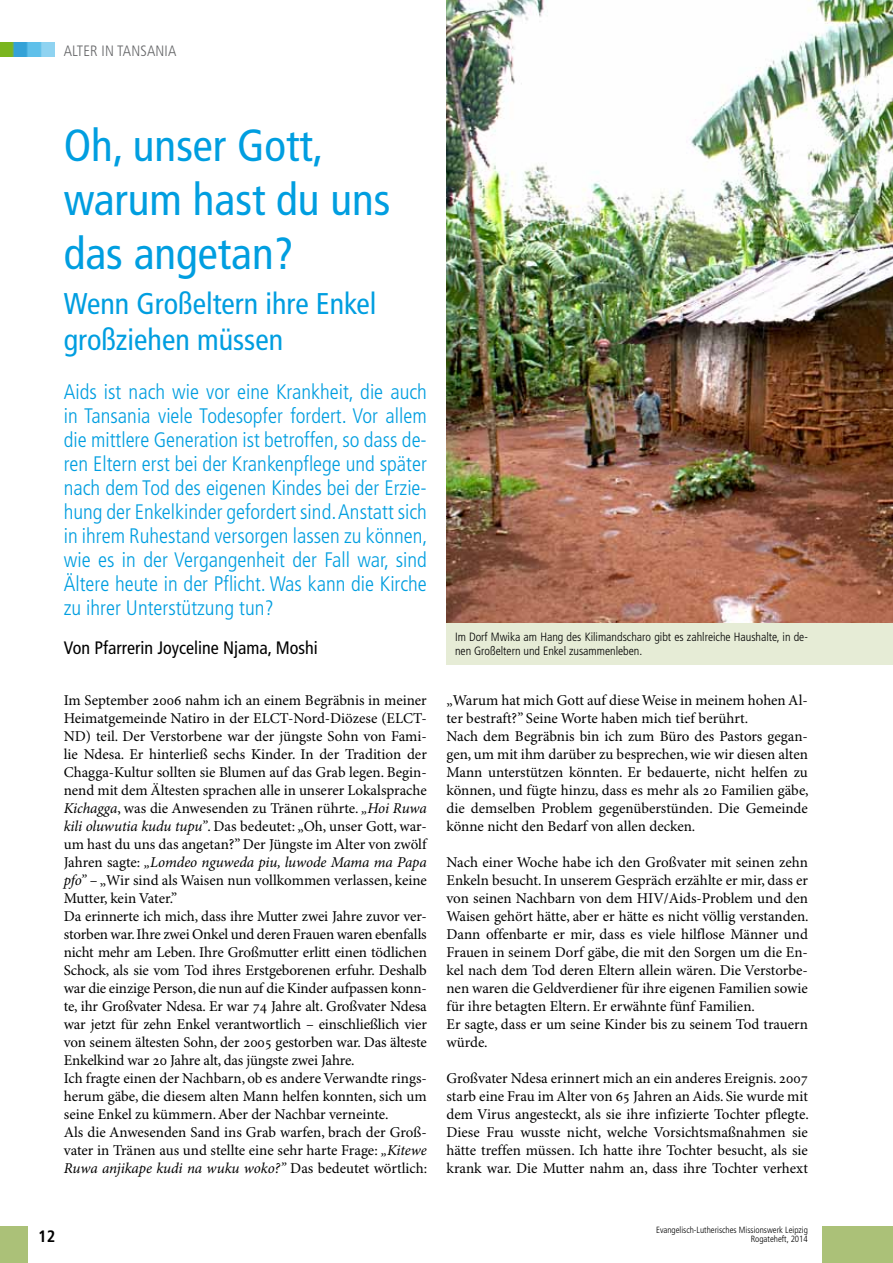
<style>
.page{position:relative;width:893px;height:1263px;background:#fff}
.page>*{position:absolute;margin:0;border:0;box-sizing:border-box;transform-origin:0 0}
.t1{font:condensed 45px/54px "Frutiger";color:#009ee0}
.t2{font:condensed 30px/36px "Frutiger";color:#009ee0}
.t3{font:300 condensed 21px/24px "Frutiger";color:#009ee0;text-align:justify}
.t4{font:condensed 18px "Frutiger";color:#000}
.t5{font:700 condensed 16.5px "Frutiger";color:#000}
.t6{font:15px/18px "Minion Pro";letter-spacing:-.005em;color:#000}
.t7{font:300 condensed 15px "Frutiger";letter-spacing:.01em;color:#646567}
.t8{font:300 condensed 12px/14.4px "Frutiger";color:#000}
.t9{font:300 condensed 9px "Frutiger";color:#000}
.s1{font-style:italic}
</style>
<div class="page">
<img style="left:0;top:43px;width:54px;height:13px">
<img style="left:446px;top:0;width:447px;height:623px">
<div style="left:0;top:1226px;width:28px;height:37px;background:#abc178"></div>
<div style="left:823px;top:1226px;width:70px;height:37px;background:#abc178"></div>
<div style="left:446px;top:623px;width:447px;height:42px;background:#e6ecd6"></div>
<p class="t7" style="left:64px;top:42px;width:8px">Alter</p>
<p class="t7" style="left:102px;top:42px;width:76px">i n Tansania</p>
<h1 class="t1" style="left:64px;top:119px;width:328px">Oh, unser Gott, warum hast du uns das angetan?</h1>
<h2 class="t2" style="left:64px;top:286px;width:314px">Wenn Großeltern ihre Enkel großziehen müssen</h2>
<p class="t3" style="left:64px;top:380px;width:365px">Aids ist nach wie vor eine Krankheit, die auch in Tansania viele Todesopfer fordert. Vor allem die mittlere Generation ist betroffen, so dass de&shy;ren Eltern erst bei der Krankenpflege und später nach dem Tod des eigenen Kindes bei der Erzie&shy;hung der Enkelkinder gefordert sind. Anstatt sich in ihrem Ruhestand versorgen lassen zu können, wie es in der Vergangenheit der Fall war, sind Ältere heute in der Pflicht. Was kann die Kirche zu ihrer Unterstützung tun?</p>
<p class="t4" style="left:64px;top:637px;width:255px">Von Pfarrerin Joyceline Njama, Moshi</p>
<p class="t6" style="left:64px;top:692px;width:365px">Im September 2006 nahm ich an einem Begräbnis in meiner Heimatgemeinde Natiro in der ELCT-Nord-Diözese (ELCT-ND) teil. Der Verstorbene war der jüngste Sohn von Fami&shy;lie Ndesa. Er hinterließ sechs Kinder. In der Tradition der Chagga-Kultur sollten sie Blumen auf das Grab legen. Begin&shy;nend mit dem Ältesten sprachen alle in unserer Lokalsprache <span class="s1">Kichagga</span>, was die Anwesenden zu Tränen rührte. <span class="s1">„Hoi Ruwa kili oluwutia kudu tupu”</span>. Das bedeutet: „Oh, unser Gott, war&shy;um hast du uns das angetan?” Der Jüngste im Alter von zwölf Jahren sagte: <span class="s1">„Lomdeo nguweda piu, luwode Mama ma Papa pfo”</span> – „Wir sind als Waisen nun vollkommen verlassen, keine Mutter, kein Vater.”<br>Da erinnerte ich mich, dass ihre Mutter zwei Jahre zuvor ver&shy;storben war. Ihre zwei Onkel und deren Frauen waren ebenfalls nicht mehr am Leben. Ihre Großmutter erlitt einen tödlichen Schock, als sie vom Tod ihres Erstgeborenen erfuhr. Deshalb war die einzige Person, die nun auf die Kinder aufpassen konn&shy;te, ihr Großvater Ndesa. Er war 74 Jahre alt. Großvater Ndesa war jetzt für zehn Enkel verantwortlich – einschließlich vier von seinem ältesten Sohn, der 2005 gestorben war. Das älteste Enkelkind war 20 Jahre alt, das jüngste zwei Jahre.<br>Ich fragte einen der Nachbarn, ob es andere Verwandte rings&shy;herum gäbe, die diesem alten Mann helfen konnten, sich um seine Enkel zu kümmern. Aber der Nachbar verneinte.<br>Als die Anwesenden Sand ins Grab warfen, brach der Groß&shy;vater in Tränen aus und stellte eine sehr harte Frage: <span class="s1">„Kitewe Ruwa anjikape kudi na wuku woko?”</span> Das bedeutet wörtlich:</p>
<p class="t8" style="left:455px;top:629px;width:354px">Im Dorf Mwika am Hang des Kilimandscharo gibt es zahlreiche Haushalte, in de&shy;nen Großeltern und Enkel zusammenleben.</p>
<p class="t6" style="left:446px;top:692px;width:364px">„Warum hat mich Gott auf diese Weise in meinem hohen Al&shy;ter bestraft?” Seine Worte haben mich tief berührt.<br>Nach dem Begräbnis bin ich zum Büro des Pastors gegan&shy;gen, um mit ihm darüber zu besprechen, wie wir diesen alten Mann unterstützen könnten. Er bedauerte, nicht helfen zu können, und fügte hinzu, dass es mehr als 20 Familien gäbe, die demselben Problem gegenüberstünden. Die Gemeinde könne nicht den Bedarf von allen decken.</p>
<p class="t6" style="left:446px;top:854px;width:364px">Nach einer Woche habe ich den Großvater mit seinen zehn Enkeln besucht. In unserem Gespräch erzählte er mir, dass er von seinen Nachbarn von dem HIV/Aids-Problem und den Waisen gehört hätte, aber er hätte es nicht völlig verstanden.<br>Dann offenbarte er mir, dass es viele hilflose Männer und Frauen in seinem Dorf gäbe, die mit den Sorgen um die En&shy;kel nach dem Tod deren Eltern allein wären. Die Verstorbe&shy;nen waren die Geldverdiener für ihre eigenen Familien sowie für ihre betagten Eltern. Er erwähnte fünf Familien.<br>Er sagte, dass er um seine Kinder bis zu seinem Tod trauern würde.</p>
<p class="t6" style="left:446px;top:1070px;width:364px;text-align:justify">Großvater Ndesa erinnert mich an ein anderes Ereignis. 2007 starb eine Frau im Alter von 65 Jahren an Aids. Sie wurde mit dem Virus angesteckt, als sie ihre infizierte Tochter pflegte.<br>Diese Frau wusste nicht, welche Vorsichtsmaßnahmen sie hätte treffen müssen. Ich hatte ihre Tochter besucht, als sie krank war. Die Mutter nahm an, dass ihre Tochter verhext</p>
<p class="t9" style="left:656px;top:1224px;width:153px">Evangelisch-Lutherisches Missionswerk Leipzig</p>
<p class="t5" style="left:38px;top:1226px;width:19px">12</p>
<p class="t9" style="left:751px;top:1234px;width:59px">Rogateheft, 2014</p>
</div>
